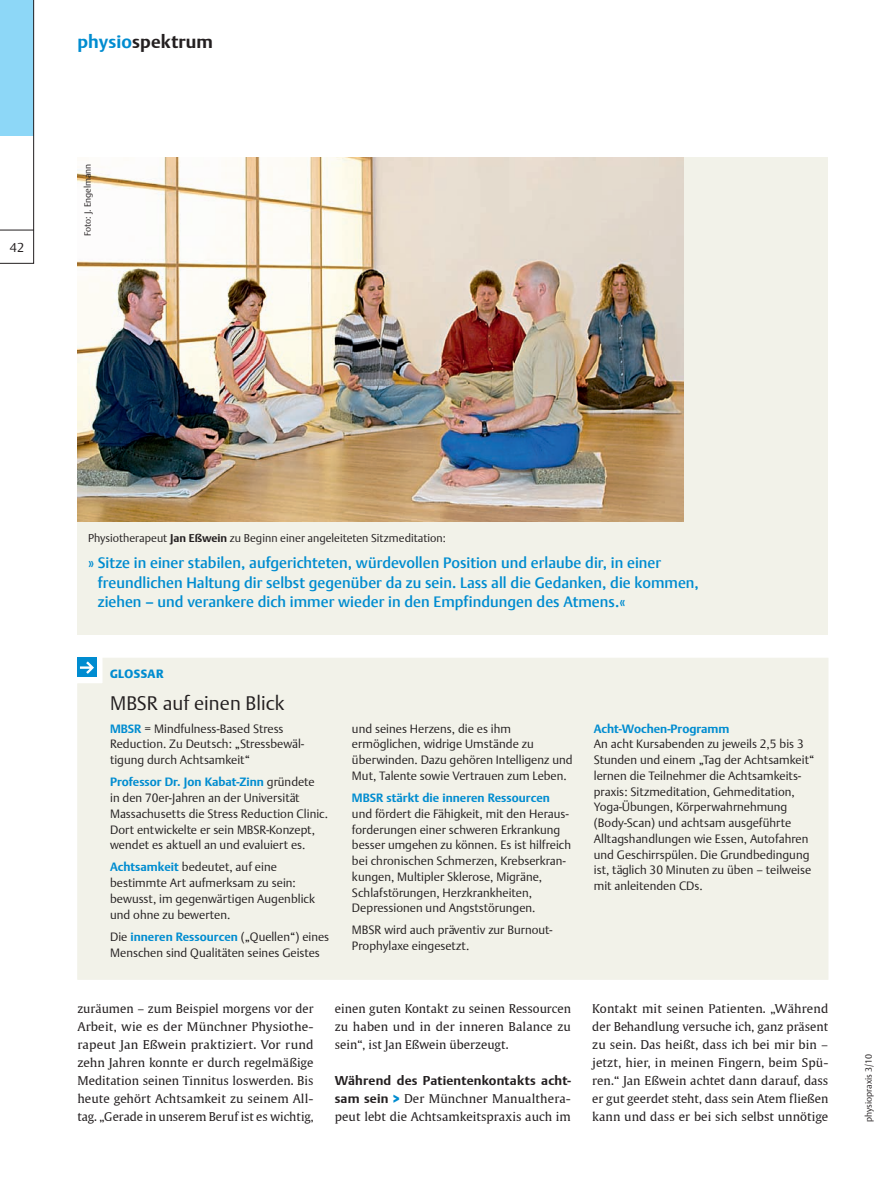
<style>
.page{position:relative;width:893px;height:1191px;background:#fff}
.page>*{position:absolute;margin:0;border:0;box-sizing:border-box;transform-origin:0 0}
.t1{font:300 19.5px "Thieme Argo 2008";color:#231f20}
.t2{font:700 18px "Thieme Argo 2008";letter-spacing:.01em;color:#231f20}
.t3{font:500 15px/19.5px "Thieme Argo 2008";letter-spacing:.005em;color:#008cd0}
.t4{font:700 12.75px "Thieme Argo 2008";letter-spacing:.015em;color:#231f20}
.t5{font:300 12.75px "Thieme Argo 2008";color:#231f20}
.t6{font:300 12px/15.8px "Thieme Argo 2008";color:#231f20}
.t7{font:12px/18px "Thieme Gulliver 2008";letter-spacing:.005em;color:#231f20;text-align:justify}
.t8{font:700 12px "Thieme Argo 2008";color:#008cd0}
.t9{font:900 12px "Thieme Argo 2008";letter-spacing:.04em;color:#008cd0}
.t10{font:300 11.25px "Thieme Argo 2008";color:#231f20}
.t11{font:300 9px "Thieme Argo 2008";color:#231f20}
.s1{color:#008cd0}
.s2{font-weight:700}
.s3{font-weight:700;color:#008cd0}
.s4{font-family:"Thieme Argo 2008";font-weight:700;font-size:12.75px}
.s5{font-family:"Thieme Argo 2008";font-weight:900;color:#008cd0}
</style>
<div class="page">
<img style="left:77px;top:157px;width:608px;height:365px">
<div style="left:77px;top:522px;width:751px;height:112px;background:#f2f2e9"></div>
<div style="left:685px;top:157px;width:143px;height:365px;background:#f2f2e9"></div>
<div style="left:77px;top:657px;width:752px;height:323px;background:#f2f2e9"></div>
<svg style="left:0;top:0;width:34px;height:264px"></svg>
<p class="t5" style="left:10px;top:239px;width:16px">42</p>
<h2 class="t2" style="left:77px;top:30px;width:137px"><span class="s1">physio</span>spektrum</h2>
<p class="t11" style="left:82px;top:236px;width:74px;rotate:-90deg">Foto: J. Engelmann</p>
<p class="t10" style="left:88px;top:530px;width:359px">Physiotherapeut <span class="s2">Jan Eßwein</span> zu Beginn einer angeleiteten Sitzmeditation:</p>
<p class="t3" style="left:98px;top:553px;width:602px;text-indent:-10px">» Sitze in einer stabilen, aufgerichteten, würdevollen Position und erlaube dir, in einer freundlichen Haltung dir selbst gegenüber da zu sein. Lass all die Gedanken, die kommen, ziehen – und verankere dich immer wieder in den Empfindungen des Atmens.«</p>
<p class="t9" style="left:110px;top:666px;width:55px">GLOSSAR</p>
<h1 class="t1" style="left:110px;top:690px;width:176px">MBSR auf einen Blick</h1>
<p class="t6" style="left:110px;top:720px;width:195px"><span class="s3">MBSR</span> = Mindfulness-Based Stress<br>Reduction. Zu Deutsch: „Stressbewäl&shy;tigung durch Achtsamkeit“</p>
<p class="t6" style="left:110px;top:774px;width:220px"><span class="s3">Professor Dr. Jon Kabat-Zinn</span> gründete<br>in den 70er-Jahren an der Universität Massachusetts die Stress Reduction Clinic.<br>Dort entwickelte er sein MBSR-Konzept, wendet es aktuell an und evaluiert es.</p>
<p class="t6" style="left:110px;top:859px;width:206px"><span class="s3">Achtsamkeit</span> bedeutet, auf eine bestimmte Art aufmerksam zu sein: bewusst, im gegenwärtigen Augenblick und ohne zu bewerten.</p>
<p class="t6" style="left:110px;top:928px;width:221px">Die <span class="s3">inneren Ressourcen</span> („Quellen“) eines<br>Menschen sind Qualitäten seines Geistes</p>
<p class="t6" style="left:352px;top:720px;width:222px">und seines Herzens, die es ihm ermöglichen, widrige Umstände zu überwinden. Dazu gehören Intelligenz und Mut, Talente sowie Vertrauen zum Leben.</p>
<p class="t8" style="left:352px;top:789px;width:199px">MBSR stärkt die inneren Ressourcen</p>
<p class="t6" style="left:352px;top:805px;width:221px">und fördert die Fähigkeit, mit den Heraus&shy;forderungen einer schweren Erkrankung besser umgehen zu können. Es ist hilfreich bei chronischen Schmerzen, Krebserkran&shy;kungen, Multipler Sklerose, Migräne, Schlafstörungen, Herzkrankheiten, Depressionen und Angststörungen.</p>
<p class="t6" style="left:352px;top:922px;width:202px">MBSR wird auch präventiv zur Burnout-<br>Prophylaxe eingesetzt.</p>
<p class="t7" style="left:77px;top:999px;width:238px">zuräumen – zum Beispiel morgens vor der Arbeit, wie es der Münchner Physiothe&shy;rapeut Jan Eßwein praktiziert. Vor rund zehn Jahren konnte er durch regelmäßige Meditation seinen Tinnitus loswerden. Bis heute gehört Achtsamkeit zu seinem All&shy;tag. „Gerade in unserem Beruf ist es wichtig,</p>
<p class="t7" style="left:335px;top:999px;width:238px">einen guten Kontakt zu seinen Ressourcen zu haben und in der inneren Balance zu sein“, ist Jan Eßwein überzeugt.</p>
<p class="t4" style="left:335px;top:1072px;width:238px">Während des Patientenkontakts acht-</p>
<p class="t7" style="left:335px;top:1089px;width:238px"><span class="s4">sam sein</span> <span class="s5">&gt;</span> Der Münchner Manualthera&shy;peut lebt die Achtsamkeitspraxis auch im</p>
<p class="t8" style="left:594px;top:720px;width:137px">Acht-Wochen-Programm</p>
<p class="t6" style="left:594px;top:736px;width:222px">An acht Kursabenden zu jeweils 2,5 bis 3<br>Stunden und einem „Tag der Achtsamkeit“ lernen die Teilnehmer die Achtsamkeits&shy;praxis: Sitzmeditation, Gehmeditation, Yoga-Übungen, Körperwahrnehmung (Body-Scan) und achtsam ausgeführte Alltagshandlungen wie Essen, Autofahren und Geschirrspülen. Die Grundbedingung ist, täglich 30 Minuten zu üben – teilweise mit anleitenden CDs.</p>
<p class="t7" style="left:592px;top:999px;width:238px">Kontakt mit seinen Patienten. „Während der Behandlung versuche ich, ganz präsent zu sein. Das heißt, dass ich bei mir bin – jetzt, hier, in meinen Fingern, beim Spü&shy;ren.“ Jan Eßwein achtet dann darauf, dass er gut geerdet steht, dass sein Atem fließen kann und dass er bei sich selbst unnötige</p>
<p class="t11" style="left:863px;top:1122px;width:70px;rotate:-90deg">physiopraxis 3/10</p>
</div>
